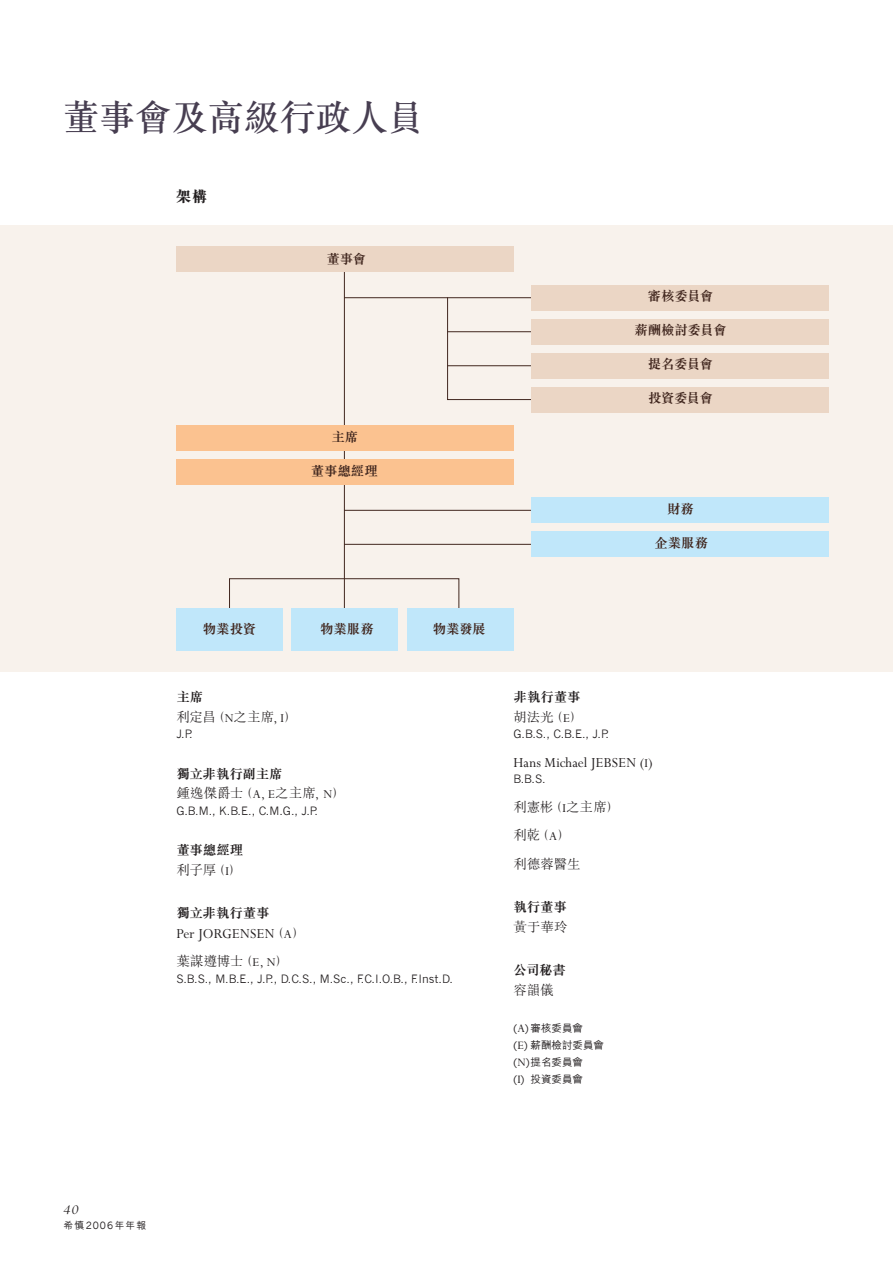
<style>
.page{position:relative;width:893px;height:1263px;background:#fff}
.page>*{position:absolute;margin:0;border:0;box-sizing:border-box;transform-origin:0 0}
.t1{font:36px "M Sung HK Medium B5 pc H";color:#473e51}
.t2{font:15.6px "Perpetua Std";letter-spacing:.015em;color:#231f20;scale:.96 1}
.t3{font:italic 15px "Perpetua Std";color:#231f20}
.t4{font:15px "M Sung HK Xbold B5 pc H";color:#231f20}
.t5{font:13.5px/28.5px "M Sung HK Light B5 pc H";letter-spacing:-.01em;color:#231f20}
.t6{font:13.5px "M Sung HK Bold B5 pc H";letter-spacing:-.02em;color:#41271f}
.t7{font:13.5px "M Sung HK Bold B5 pc H";letter-spacing:-.015em;color:#231f20}
.t8{font:11.25px "News Gothic";color:#231f20}
.t9{font:10.5px/17.2px "M Hei HK Medium B5 pc H";color:#231f20}
.t10{font:9.75px "M Hei HK Medium B5 pc H";color:#231f20}
.s1{font-family:"Perpetua Std"}
.s2{font-family:"M Sung HK Light B5 pc H";font-size:13.5px}
.s3{font-size:13.5px}
.s4{font-family:"News Gothic"}
.s5{font-family:"Perpetua Std";font-size:12.75px}
</style>
<div class="page">
<div style="left:0;top:225px;width:892px;height:447px;background:#f8f2ec"></div>
<svg style="left:447px;top:298px;width:97px;height:102px"></svg>
<div style="left:229px;top:578px;width:230px;height:42px;border:1px solid #41271f"></div>
<div style="left:176px;top:608px;width:106px;height:43px;background:#c0e7fa"></div>
<div style="left:407px;top:608px;width:106px;height:43px;background:#c0e7fa"></div>
<hr style="left:344px;top:266px;width:1px;height:357px;background:#41271f">
<div style="left:176px;top:247px;width:337px;height:25px;background:#ebd6c5"></div>
<div style="left:176px;top:425px;width:337px;height:26px;background:#fbc290"></div>
<div style="left:176px;top:459px;width:337px;height:26px;background:#fbc290"></div>
<div style="left:291px;top:608px;width:107px;height:43px;background:#c0e7fa"></div>
<hr style="left:344px;top:510px;width:206px;height:1px;background:#41271f">
<hr style="left:447px;top:331px;width:119px;height:1px;background:#41271f">
<hr style="left:447px;top:365px;width:119px;height:1px;background:#41271f">
<div style="left:531px;top:319px;width:298px;height:25px;background:#ebd6c5"></div>
<div style="left:531px;top:353px;width:298px;height:26px;background:#ebd6c5"></div>
<div style="left:531px;top:387px;width:298px;height:26px;background:#ebd6c5"></div>
<hr style="left:344px;top:544px;width:206px;height:1px;background:#41271f">
<div style="left:531px;top:532px;width:298px;height:25px;background:#c0e7fa"></div>
<div style="left:531px;top:498px;width:298px;height:25px;background:#c0e7fa"></div>
<hr style="left:344px;top:297px;width:206px;height:1px;background:#41271f">
<div style="left:531px;top:285px;width:298px;height:25px;background:#ebd6c5"></div>
<h1 class="t1" style="left:64px;top:104px;width:361px">董事會及高級行政人員</h1>
<h3 class="t4" style="left:176px;top:190px;width:33px">架構</h3>
<p class="t6" style="left:326px;top:254px;width:41px">董事會</p>
<p class="t6" style="left:331px;top:432px;width:28px">主席</p>
<p class="t6" style="left:311px;top:466px;width:69px">董事總經理</p>
<p class="t6" style="left:647px;top:291px;width:67px">審核委員會</p>
<p class="t6" style="left:634px;top:325px;width:94px">薪酬檢討委員會</p>
<p class="t6" style="left:648px;top:359px;width:67px">提名委員會</p>
<p class="t6" style="left:648px;top:393px;width:66px">投資委員會</p>
<p class="t6" style="left:667px;top:503px;width:28px">財務</p>
<p class="t6" style="left:654px;top:537px;width:55px">企業服務</p>
<p class="t6" style="left:320px;top:624px;width:55px">物業服務</p>
<p class="t6" style="left:203px;top:624px;width:55px">物業投資</p>
<p class="t6" style="left:433px;top:624px;width:55px">物業發展</p>
<p class="t7" style="left:176px;top:692px;width:28px">主席</p>
<p class="t5" style="left:176px;top:704px;width:122px">利定昌（<span class="s1">N</span>之主席<span class="s1">, I</span>）</p>
<p class="t8" style="left:176px;top:727px;width:18px">J.P.</p>
<p class="t7" style="left:176px;top:769px;width:108px">獨立非執行副主席</p>
<p class="t5" style="left:176px;top:781px;width:170px">鍾逸傑爵士（<span class="s1">A, E</span>之主席<span class="s1">, N</span>）</p>
<p class="t8" style="left:176px;top:804px;width:143px">G.B.M., K.B.E., C.M.G., J.P.</p>
<p class="t7" style="left:176px;top:845px;width:69px">董事總經理</p>
<p class="t5" style="left:176px;top:857px;width:67px">利子厚（<span class="s1">I</span>）</p>
<p class="t7" style="left:176px;top:908px;width:95px">獨立非執行董事</p>
<h2 class="t2" style="left:176px;top:927px;width:136px">Per JORGENSEN<span class="s2">（</span><span class="s3">A</span><span class="s2">）</span></h2>
<p class="t5" style="left:176px;top:949px;width:114px">葉謀遵博士（<span class="s1">E, N</span>）</p>
<p class="t8" style="left:176px;top:972px;width:278px">S.B.S., M.B.E., J.P., D.C.S., M.Sc., F.C.I.O.B., F.Inst.D.</p>
<p class="t7" style="left:513px;top:692px;width:69px">非執行董事</p>
<p class="t5" style="left:513px;top:704px;width:71px">胡法光（<span class="s1">E</span>）</p>
<p class="t8" style="left:513px;top:727px;width:97px">G.B.S., C.B.E., J.P.</p>
<h2 class="t2" style="left:513px;top:756px;width:146px">Hans Michael JEBSEN (<span class="s3">I</span>)</h2>
<p class="t8" style="left:513px;top:772px;width:34px">B.B.S.</p>
<p class="t5" style="left:513px;top:794px;width:108px">利憲彬（<span class="s1">I</span>之主席）利乾（<span class="s1">A</span>）<br>利德蓉醫生</p>
<p class="t7" style="left:513px;top:902px;width:55px">執行董事</p>
<p class="t5" style="left:513px;top:914px;width:56px">黃于華玲</p>
<p class="t7" style="left:513px;top:965px;width:54px">公司秘書</p>
<p class="t5" style="left:513px;top:977px;width:41px">容韻儀</p>
<p class="t9" style="left:513px;top:1020px;width:92px"><span class="s4">(</span><span class="s5">A</span><span class="s4">)</span> 審核委員會<br><span class="s4">(</span><span class="s5">E</span><span class="s4">)</span> 薪酬檢討委員會<span class="s4">(</span><span class="s5">N</span><span class="s4">)</span> 提名委員會<br><span class="s4">(</span><span class="s5">I</span><span class="s4">)</span> 投資委員會</p>
<h3 class="t3" style="left:64px;top:1200px;width:17px">40</h3>
<p class="t10" style="left:64px;top:1222px;width:84px">希慎<span class="s4">2006</span>年年報</p>
</div>
